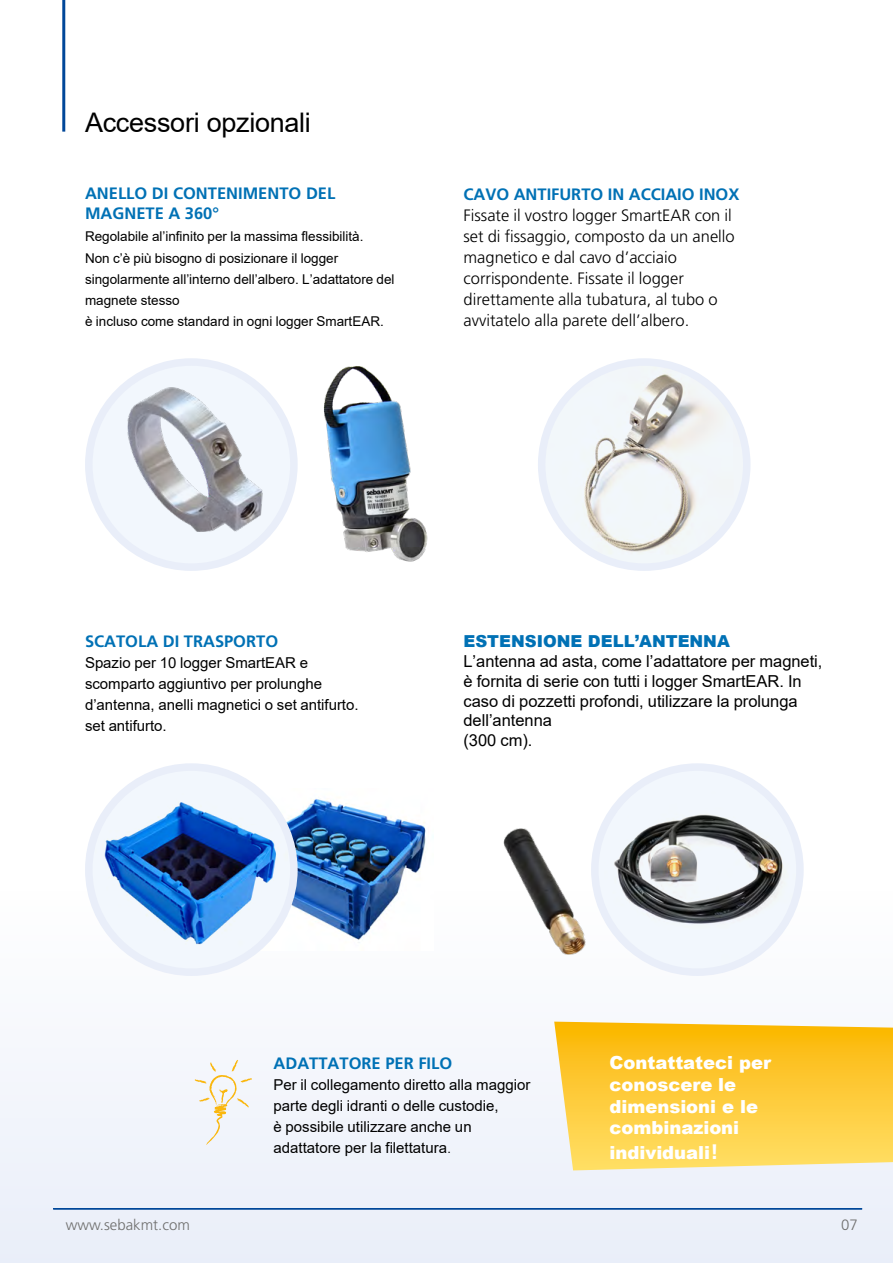
<style>
.page{position:relative;width:893px;height:1263px;background:#fff}
.page>*{position:absolute;margin:0;border:0;box-sizing:border-box;transform-origin:0 0}
.t1{font:27px "Arial";letter-spacing:-.01em;color:#000}
.t2{font:900 18px/21.6px "Arial";color:#fff}
.t3{font:300 16.5px/21px "Frutiger LT Pro";color:#000}
.t4{font:16.5px/19.8px "Arial";color:#000}
.t5{font:700 16.5px/19.8px "Frutiger LT Pro";color:#0071b5}
.t6{font:900 16.5px "Arial";color:#0071b5}
.t7{font:15px/21px "Arial";color:#000}
.t8{font:300 15px "Frutiger LT Pro";color:#6f6f6e}
.t9{font:13.5px/21px "Arial";color:#000}
.s1{font-family:"Frutiger LT Pro";font-weight:300}
.s2{font-family:"Frutiger LT Pro";font-stretch:condensed;font-size:21px}
</style>
<div class="page">
<div style="left:0;top:891px;width:893px;height:372px;background:#f2f5fb"></div>
<hr style="left:53px;top:1208px;width:809px;height:1px;background:#004799">
<hr style="left:62px;top:0;width:3px;height:132px;background:#004799">
<svg style="left:554px;top:1021px;width:339px;height:149px;background:#fccd45"></svg>
<svg style="left:195px;top:1060px;width:57px;height:85px"></svg>
<img style="left:543px;top:367px;width:204px;height:198px">
<div style="left:538px;top:358px;width:212px;height:213px;border:8px solid #e9eef9;border-radius:50%"></div>
<img style="left:98px;top:371px;width:191px;height:191px">
<div style="left:85px;top:358px;width:213px;height:213px;border:8px solid #e9eef9;border-radius:50%"></div>
<img style="left:323px;top:366px;width:105px;height:196px">
<img style="left:287px;top:798px;width:147px;height:152px">
<img style="left:605px;top:775px;width:192px;height:150px">
<div style="left:591px;top:763px;width:213px;height:213px;border:8px solid #e9eef9;border-radius:50%"></div>
<img style="left:491px;top:828px;width:108px;height:127px">
<img style="left:96px;top:774px;width:191px;height:177px">
<div style="left:85px;top:763px;width:213px;height:213px;border:8px solid #e9eef9;border-radius:50%"></div>
<h1 class="t1" style="left:85px;top:109px;width:227px">Accessori opzionali</h1>
<p class="t5" style="left:85px;top:184px;width:252px">ANELLO DI CONTENIMENTO DEL<br>MAGNETE A 360°</p>
<p class="t9" style="left:85px;top:227px;width:311px">Regolabile al’infinito per la massima flessibilità.<br>Non c’è più bisogno di posizionare il logger singolarmente all’interno dell’albero. L’adattatore del magnete stesso<br>è incluso come standard in ogni logger SmartEAR.</p>
<p class="t5" style="left:463px;top:184px;width:277px">CAVO ANTIFURTO IN ACCIAIO INOX</p>
<p class="t3" style="left:463px;top:204px;width:273px">Fissate il vostro logger SmartEAR con il set di fissaggio, composto da un anello magnetico e dal cavo d’acciaio corrispondente. Fissate il logger direttamente alla tubatura, al tubo o avvitatelo alla parete dell’albero.</p>
<p class="t5" style="left:85px;top:631px;width:195px">SCATOLA DI TRASPORTO</p>
<p class="t7" style="left:85px;top:653px;width:275px">Spazio per 10 logger SmartEAR e scomparto aggiuntivo per prolunghe d’antenna, anelli magnetici o set antifurto. set antifurto.</p>
<p class="t6" style="left:463px;top:633px;width:268px">ESTENSIONE DELL’ANTENNA</p>
<p class="t4" style="left:463px;top:652px;width:360px">L’antenna ad asta, come l’adattatore per magneti, è fornita di serie con tutti i logger SmartEAR. In caso di pozzetti profondi, utilizzare la prolunga dell’antenna<br>(300 cm).</p>
<p class="t5" style="left:273px;top:1053px;width:180px">ADATTATORE PER FILO</p>
<p class="t7" style="left:273px;top:1075px;width:258px">Per il collegamento diretto alla maggior parte degli idranti o delle custodie,<br>è possibile utilizzare anche un adattatore per la filettatura<span class="s1">.</span></p>
<p class="t2" style="left:609px;top:1053px;width:163px">Contattateci per conoscere le dimensioni e le combinazioni</p>
<p class="t2" style="left:609px;top:1143px;width:111px">individuali<span class="s2">!</span></p>
<p class="t8" style="left:841px;top:1216px;width:18px">07</p>
</div>
